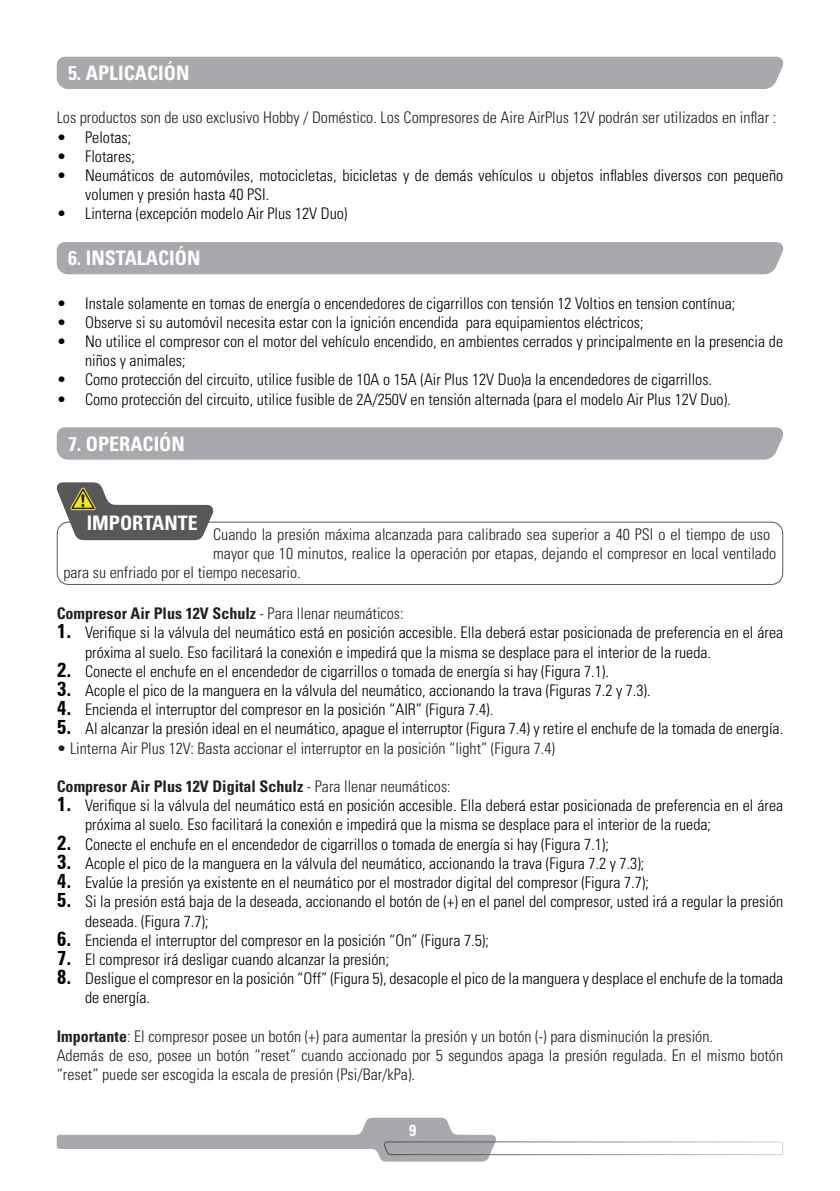
<style>
.page{position:relative;width:840px;height:1191px;background:#fff}
.page>*{position:absolute;margin:0;border:0;box-sizing:border-box;transform-origin:0 0}
.t1{font:700 condensed 20px "Univers LT Std";color:#fff}
.t2{font:300 condensed 16px/19.2px "Univers LT Std";color:#000}
.t3{font:300 condensed 16px/19.2px "Univers LT Std";color:#231f20}
.t4{font:700 condensed 16px "Univers LT Std";color:#231f20}
.t5{font:700 condensed 16px "Univers LT Std";color:#fff}
.s1{font-weight:300}
.s2{font-family:"Zurich BT";font-weight:700;font-size:20px}
.s3{font-weight:700}
</style>
<div class="page">
<svg style="left:57px;top:1117px;width:725px;height:44px"></svg>
<div style="left:57px;top:57px;width:727px;height:32px;background:#a8a9ad"></div>
<div style="left:57px;top:242px;width:727px;height:32px;background:#a8a9ad"></div>
<div style="left:57px;top:427px;width:727px;height:33px;background:#a8a9ad"></div>
<svg style="left:57px;top:521px;width:725px;height:64px"></svg>
<svg style="left:56px;top:482px;width:158px;height:58px"></svg>
<p class="t1" style="left:68px;top:61px;width:123px">5. APLICACIÓN</p>
<p class="t3" style="left:57px;top:108px;width:720px">Los productos son de uso exclusivo Hobby / Doméstico. Los Compresores de Aire AirPlus 12V podrán ser utilizados en inflar :</p>
<p class="t2" style="left:57px;top:127px;width:76px">• Pelotas;</p>
<p class="t2" style="left:57px;top:146px;width:80px">• Flotares;</p>
<p class="t2" style="left:85px;top:166px;width:699px;text-indent:-28px">• Neumáticos de automóviles, motocicletas, bicicletas y de demás vehículos u objetos inflables diversos con pequeño volumen y presión hasta 40 PSI.</p>
<p class="t2" style="left:57px;top:204px;width:292px">• Linterna (excepción modelo Air Plus 12V Duo)</p>
<p class="t1" style="left:68px;top:246px;width:134px">6. INSTALACIÓN</p>
<p class="t2" style="left:57px;top:293px;width:679px">• Instale solamente en tomas de energía o encendedores de cigarrillos con tensión 12 Voltios en tension contínua;</p>
<p class="t2" style="left:57px;top:312px;width:588px">• Observe si su automóvil necesita estar con la ignición encendida para equipamientos eléctricos;</p>
<p class="t2" style="left:85px;top:332px;width:699px;text-indent:-28px">• No utilice el compresor con el motor del vehículo encendido, en ambientes cerrados y principalmente en la presencia de niños y animales;</p>
<p class="t2" style="left:57px;top:370px;width:656px">• Como protección del circuito, utilice fusible de 10A o 15A (Air Plus 12V Duo)a la encendedores de cigarrillos.</p>
<p class="t2" style="left:57px;top:389px;width:675px">• Como protección del circuito, utilice fusible de 2A/250V en tensión alternada (para el modelo Air Plus 12V Duo).</p>
<p class="t1" style="left:68px;top:431px;width:118px">7. OPERACIÓN</p>
<p class="t1" style="left:87px;top:510px;width:113px">IMPORTANTE</p>
<p class="t3" style="left:213px;top:524px;width:558px">Cuando la presión máxima alcanzada para calibrado sea superior a 40 PSI o el tiempo de uso</p>
<p class="t3" style="left:213px;top:544px;width:564px">mayor que 10 minutos, realice la operación por etapas, dejando el compresor en local ventilado</p>
<p class="t3" style="left:63px;top:563px;width:239px">para su enfriado por el tiempo necesario.</p>
<p class="t4" style="left:57px;top:604px;width:348px">Compresor Air Plus 12V Schulz <span class="s1">- Para llenar neumáticos:</span></p>
<p class="t2" style="left:85px;top:623px;width:699px;text-indent:-28px"><span class="s2">1.</span> Verifique si la válvula del neumático está en posición accesible. Ella deberá estar posicionada de preferencia en el área próxima al suelo. Eso facilitará la conexión e impedirá que la misma se desplace para el interior de la rueda.</p>
<p class="t2" style="left:57px;top:661px;width:553px"><span class="s2">2.</span> Conecte el enchufe en el encendedor de cigarrillos o tomada de energía si hay (Figura 7.1).</p>
<p class="t2" style="left:57px;top:681px;width:595px"><span class="s2">3.</span> Acople el pico de la manguera en la válvula del neumático, accionando la trava (Figuras 7.2 y 7.3).</p>
<p class="t2" style="left:57px;top:700px;width:438px"><span class="s2">4.</span> Encienda el interruptor del compresor en la posición “AIR” (Figura 7.4).</p>
<p class="t2" style="left:57px;top:719px;width:727px"><span class="s2">5.</span> Al alcanzar la presión ideal en el neumático, apague el interruptor (Figura 7.4) y retire el enchufe de la tomada de energía.</p>
<p class="t3" style="left:57px;top:738px;width:499px">• Linterna Air Plus 12V: Basta accionar el interruptor en la posición “light” (Figura 7.4)</p>
<p class="t4" style="left:57px;top:776px;width:395px">Compresor Air Plus 12V Digital Schulz <span class="s1">- Para llenar neumáticos:</span></p>
<p class="t2" style="left:85px;top:796px;width:699px;text-indent:-28px"><span class="s2">1.</span> Verifique si la válvula del neumático está en posición accesible. Ella deberá estar posicionada de preferencia en el área próxima al suelo. Eso facilitará la conexión e impedirá que la misma se desplace para el interior de la rueda;</p>
<p class="t2" style="left:57px;top:834px;width:553px"><span class="s2">2.</span> Conecte el enchufe en el encendedor de cigarrillos o tomada de energía si hay (Figura 7.1);</p>
<p class="t2" style="left:57px;top:853px;width:589px"><span class="s2">3.</span> Acople el pico de la manguera en la válvula del neumático, accionando la trava (Figura 7.2 y 7.3);</p>
<p class="t2" style="left:57px;top:873px;width:593px"><span class="s2">4.</span> Evalúe la presión ya existente en el neumático por el mostrador digital del compresor (Figura 7.7);</p>
<p class="t2" style="left:85px;top:892px;width:699px;text-indent:-28px"><span class="s2">5.</span> Si la presión está baja de la deseada, accionando el botón de (+) en el panel del compresor, usted irá a regular la presión deseada. (Figura 7.7);</p>
<p class="t2" style="left:57px;top:930px;width:433px"><span class="s2">6.</span> Encienda el interruptor del compresor en la posición “On” (Figura 7.5);</p>
<p class="t2" style="left:57px;top:949px;width:334px"><span class="s2">7.</span> El compresor irá desligar cuando alcanzar la presión;</p>
<p class="t2" style="left:85px;top:969px;width:699px;text-indent:-28px"><span class="s2">8.</span> Desligue el compresor en la posición “Off” (Figura 5), desacople el pico de la manguera y desplace el enchufe de la tomada de energía.</p>
<p class="t3" style="left:57px;top:1026px;width:727px"><span class="s3">Importante</span>: El compresor posee un botón (+) para aumentar la presión y un botón (-) para disminución la presión.<br>Además de eso, posee un botón “reset” cuando accionado por 5 segundos apaga la presión regulada. En el mismo botón “reset” puede ser escogida la escala de presión (Psi/Bar/kPa).</p>
<p class="t5" style="left:409px;top:1120px;width:9px">9</p>
</div>
